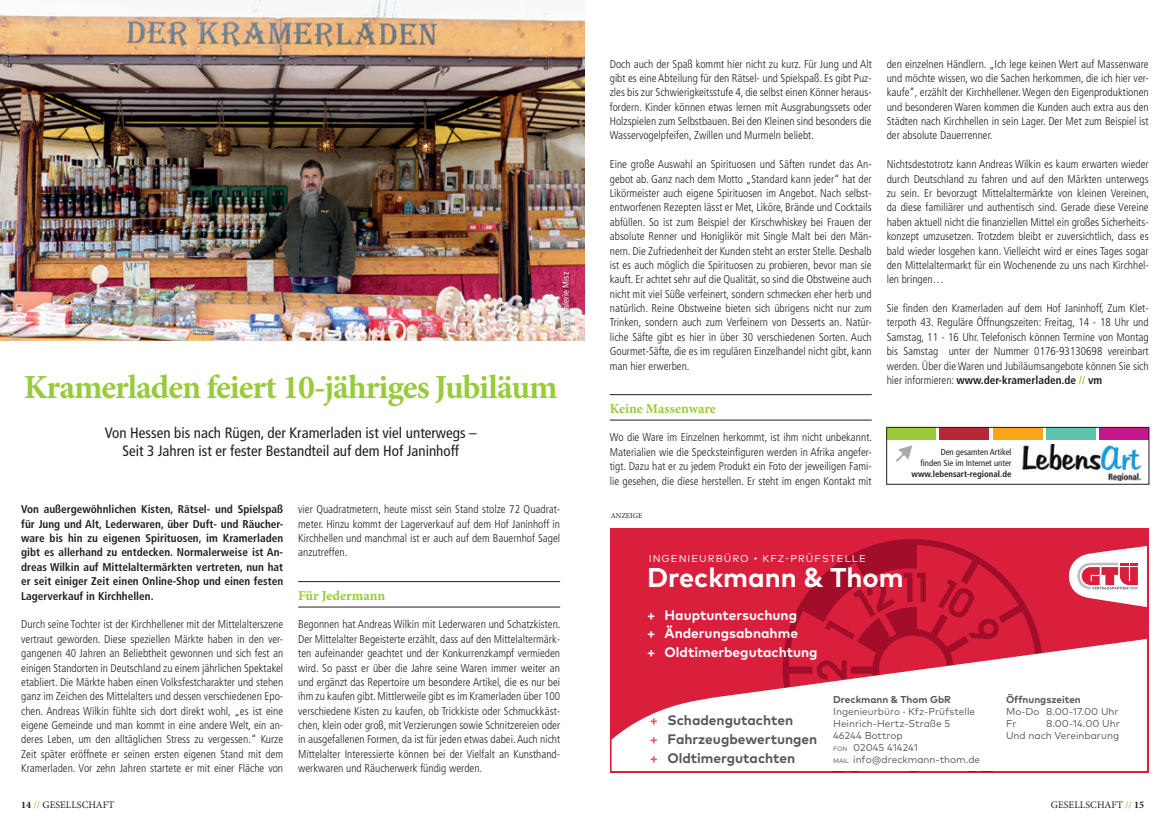
<style>
.page{position:relative;width:1170px;height:833px;background:#fff}
.page>*{position:absolute;margin:0;border:0;box-sizing:border-box;transform-origin:0 0}
.t1{font:700 33.75px "Minion Pro";letter-spacing:-.03em;color:#99ca3b}
.t2{font:700 27.12px "Mark Pro";color:#fff}
.t3{font:condensed 15px/17.5px "Frutiger";color:#231f20;text-align:center}
.t4{font:700 13.75px/18.8px "Mark Pro";color:#fff}
.t5{font:700 13.75px/18.8px "Mark Pro";color:#57585a}
.t6{font:700 13.75px "Minion Pro";color:#99ca3b}
.t7{font:300 condensed 11.25px/14.4px "Frutiger";color:#231f20;text-align:justify}
.t8{font:700 condensed 11.25px/14.4px "Frutiger";color:#231f20;text-align:justify}
.t9{font:10px/12px "Mark Pro";color:#57585a}
.t10{font:10px "Minion Pro";letter-spacing:.01em;color:#231f20}
.t11{font:10px "Mark Pro";letter-spacing:.105em;color:#fff}
.t12{font:700 10px "Mark Pro";color:#57585a}
.t13{font:condensed 8.75px/11.2px "Frutiger";color:#231f20;text-align:right}
.t14{font:700 condensed 8.75px "Frutiger";color:#231f20}
.t15{font:condensed 8.75px "Frutiger";letter-spacing:.015em;color:#fff}
.t16{font:7.5px "Minion Pro";color:#231f20}
.s1{font-weight:700}
.s2{font-weight:700;color:#99ca3b}
.s3{color:#e15957}
.s4{font-size:6.25px}
</style>
<div class="page">
<img style="left:0;top:0;width:585px;height:341px">
<hr style="left:609px;top:394px;width:262px;height:1px;background:#231f20">
<hr style="left:609px;top:420px;width:262px;height:1px;background:#231f20">
<img style="left:561px;top:271px;width:10px;height:65px">
<div style="left:609px;top:528px;width:539px;height:244px;background:#da1f3d"></div>
<svg style="left:782px;top:539px;width:260px;height:233px"></svg>
<svg style="left:903px;top:573px;width:22px;height:29px"></svg>
<svg style="left:937px;top:579px;width:62px;height:60px"></svg>
<svg style="left:824px;top:580px;width:71px;height:59px"></svg>
<svg style="left:1069px;top:546px;width:77px;height:61px"></svg>
<svg style="left:611px;top:639px;width:535px;height:131px;fill:#fff"></svg>
<svg style="left:896px;top:445px;width:16px;height:17px"></svg>
<img style="left:1021px;top:444px;width:121px;height:37px">
<div style="left:886px;top:427px;width:49px;height:12px;background:#99ca3b"></div>
<div style="left:939px;top:427px;width:49px;height:12px;background:#b72837"></div>
<div style="left:992px;top:427px;width:49px;height:12px;background:#f9a51b"></div>
<div style="left:1046px;top:427px;width:49px;height:12px;background:#5dc3ad"></div>
<div style="left:1099px;top:427px;width:49px;height:12px;background:#c5168c"></div>
<div style="left:886px;top:427px;width:263px;height:57px;border:1px solid #231f20"></div>
<hr style="left:298px;top:581px;width:262px;height:1px;background:#231f20">
<hr style="left:298px;top:606px;width:262px;height:1px;background:#231f20">
<p class="t15" style="left:560px;top:334px;width:63px;rotate:-90deg">Foto: Valerie Misz</p>
<h1 class="t1" style="left:24px;top:364px;width:535px">Kramerladen feiert 10-jähriges Jubiläum</h1>
<h3 class="t3" style="left:105px;top:424px;width:373px">Von Hessen bis nach Rügen, der Kramerladen ist viel unterwegs –<br>Seit 3 Jahren ist er fester Bestandteil auf dem Hof Janinhoff</h3>
<p class="t8" style="left:21px;top:502px;width:263px">Von außergewöhnlichen Kisten, Rätsel- und Spielspaß für Jung und Alt, Lederwaren, über Duft- und Räucher&shy;ware bis hin zu eigenen Spirituosen, im Kramerladen gibt es allerhand zu entdecken. Normalerweise ist An&shy;dreas Wilkin auf Mittelaltermärkten vertreten, nun hat er seit einiger Zeit einen Online-Shop und einen festen Lagerverkauf in Kirchhellen.</p>
<p class="t7" style="left:21px;top:617px;width:263px">Durch seine Tochter ist der Kirchhellener mit der Mittelalterszene vertraut geworden. Diese speziellen Märkte haben in den ver&shy;gangenen 40 Jahren an Beliebtheit gewonnen und sich fest an einigen Standorten in Deutschland zu einem jährlichen Spektakel etabliert. Die Märkte haben einen Volksfestcharakter und stehen ganz im Zeichen des Mittelalters und dessen verschiedenen Epo&shy;chen. Andreas Wilkin fühlte sich dort direkt wohl, „es ist eine eigene Gemeinde und man kommt in eine andere Welt, ein an&shy;deres Leben, um den alltäglichen Stress zu vergessen.“ Kurze Zeit später eröffnete er seinen ersten eigenen Stand mit dem Kramerladen. Vor zehn Jahren startete er mit einer Fläche von</p>
<p class="t10" style="left:21px;top:798px;width:95px"><span class="s1">14</span> <span class="s2">//</span> GESELLSCHAFT</p>
<p class="t7" style="left:298px;top:502px;width:263px">vier Quadratmetern, heute misst sein Stand stolze 72 Quadrat&shy;meter. Hinzu kommt der Lagerverkauf auf dem Hof Janinhoff in Kirchhellen und manchmal ist er auch auf dem Bauernhof Sagel anzutreffen.</p>
<p class="t6" style="left:298px;top:585px;width:88px">Für Jedermann</p>
<p class="t7" style="left:298px;top:617px;width:264px">Begonnen hat Andreas Wilkin mit Lederwaren und Schatzkisten.<br>Der Mittelalter Begeisterte erzählt, dass auf den Mittelaltermärk&shy;ten aufeinander geachtet und der Konkurrenzkampf vermieden wird. So passt er über die Jahre seine Waren immer weiter an und ergänzt das Repertoire um besondere Artikel, die es nur bei ihm zu kaufen gibt. Mittlerweile gibt es im Kramerladen über 100 verschiedene Kisten zu kaufen, ob Trickkiste oder Schmuckkäst&shy;chen, klein oder groß, mit Verzierungen sowie Schnitzereien oder in ausgefallenen Formen, da ist für jeden etwas dabei. Auch nicht Mittelalter Interessierte können bei der Vielfalt an Kunsthand&shy;werkwaren und Räucherwerk fündig werden.</p>
<p class="t7" style="left:609px;top:57px;width:263px">Doch auch der Spaß kommt hier nicht zu kurz. Für Jung und Alt gibt es eine Abteilung für den Rätsel- und Spielspaß. Es gibt Puz&shy;zles bis zur Schwierigkeitsstufe 4, die selbst einen Könner heraus&shy;fordern. Kinder können etwas lernen mit Ausgrabungssets oder Holzspielen zum Selbstbauen. Bei den Kleinen sind besonders die Wasservogelpfeifen, Zwillen und Murmeln beliebt.</p>
<p class="t7" style="left:609px;top:157px;width:263px">Eine große Auswahl an Spirituosen und Säften rundet das An&shy;gebot ab. Ganz nach dem Motto „Standard kann jeder“ hat der Likörmeister auch eigene Spirituosen im Angebot. Nach selbst&shy;entworfenen Rezepten lässt er Met, Liköre, Brände und Cocktails abfüllen. So ist zum Beispiel der Kirschwhiskey bei Frauen der absolute Renner und Honiglikör mit Single Malt bei den Män&shy;nern. Die Zufriedenheit der Kunden steht an erster Stelle. Deshalb ist es auch möglich die Spirituosen zu probieren, bevor man sie kauft. Er achtet sehr auf die Qualität, so sind die Obstweine auch nicht mit viel Süße verfeinert, sondern schmecken eher herb und natürlich. Reine Obstweine bieten sich übrigens nicht nur zum Trinken, sondern auch zum Verfeinern von Desserts an. Natür&shy;liche Säfte gibt es hier in über 30 verschiedenen Sorten. Auch Gourmet-Säfte, die es im regulären Einzelhandel nicht gibt, kann man hier erwerben.</p>
<p class="t6" style="left:609px;top:398px;width:108px">Keine Massenware</p>
<p class="t7" style="left:609px;top:430px;width:264px">Wo die Ware im Einzelnen herkommt, ist ihm nicht unbekannt.<br>Materialien wie die Specksteinfiguren werden in Afrika angefer&shy;tigt. Dazu hat er zu jedem Produkt ein Foto der jeweiligen Fami&shy;lie gesehen, die diese herstellen. Er steht im engen Kontakt mit</p>
<p class="t16" style="left:610px;top:510px;width:33px">ANZEIGE</p>
<p class="t11" style="left:648px;top:551px;width:218px">INGENIEURBÜRO • KFZ-PRÜFSTELLE</p>
<p class="t7" style="left:886px;top:57px;width:263px">den einzelnen Händlern. „Ich lege keinen Wert auf Massenware und möchte wissen, wo die Sachen herkommen, die ich hier ver&shy;kaufe“, erzählt der Kirchhellener. Wegen den Eigenproduktionen und besonderen Waren kommen die Kunden auch extra aus den Städten nach Kirchhellen in sein Lager. Der Met zum Beispiel ist der absolute Dauerrenner.</p>
<p class="t7" style="left:886px;top:157px;width:264px">Nichtsdestotrotz kann Andreas Wilkin es kaum erwarten wieder durch Deutschland zu fahren und auf den Märkten unterwegs zu sein. Er bevorzugt Mittelaltermärkte von kleinen Vereinen, da diese familiärer und authentisch sind. Gerade diese Vereine haben aktuell nicht die finanziellen Mittel ein großes Sicherheits&shy;konzept umzusetzen. Trotzdem bleibt er zuversichtlich, dass es bald wieder losgehen kann. Vielleicht wird er eines Tages sogar den Mittelaltermarkt für ein Wochenende zu uns nach Kirchhel&shy;len bringen…</p>
<p class="t7" style="left:886px;top:301px;width:263px">Sie finden den Kramerladen auf dem Hof Janinhoff, Zum Klet&shy;terpoth 43. Reguläre Öffnungszeiten: Freitag, 14 - 18 Uhr und Samstag, 11 - 16 Uhr. Telefonisch können Termine von Montag bis Samstag unter der Nummer 0176-93130698 vereinbart werden. Über die Waren und Jubiläumsangebote können Sie sich hier informieren: <span class="s1">www.der-kramerladen.de</span> <span class="s2">//</span> <span class="s1">vm</span></p>
<p class="t13" style="left:920px;top:446px;width:92px">Den gesamten Artikel finden Sie im Internet unter</p>
<p class="t14" style="left:911px;top:469px;width:101px">www.lebensart-regional.de</p>
<h2 class="t2" style="left:647px;top:557px;width:258px">Dreckmann &amp; Thom</h2>
<p class="t4" style="left:647px;top:604px;width:172px">+ Hauptuntersuchung<br>+ Änderungsabnahme<br>+ Oldtimerbegutachtung</p>
<p class="t5" style="left:649px;top:710px;width:169px"><span class="s3">+</span> Schadengutachten<br><span class="s3">+</span> Fahrzeugbewertungen <span class="s3">+</span> Oldtimergutachten</p>
<p class="t9" style="left:833px;top:693px;width:148px"><span class="s1">Dreckmann &amp; Thom GbR<br></span>Ingenieurbüro <span class="s4">•</span> Kfz-Prüfstelle<br>Heinrich-Hertz-Straße 5<br>46244 Bottrop<br><span class="s4">FON</span> 02045 414241<br><span class="s4">MAIL</span> info@dreckmann-thom.de</p>
<p class="t12" style="left:1005px;top:692px;width:76px">Öffnungszeiten</p>
<p class="t9" style="left:1005px;top:705px;width:114px">Mo-Do 8.00-17.00 Uhr<br>Fr</p>
<p class="t9" style="left:1005px;top:717px;width:115px;text-align:right">8.00-14.00 Uhr<br>Und nach Vereinbarung</p>
<p class="t10" style="left:1050px;top:798px;width:95px">GESELLSCHAFT <span class="s2">//</span> <span class="s1">15</span></p>
</div>
